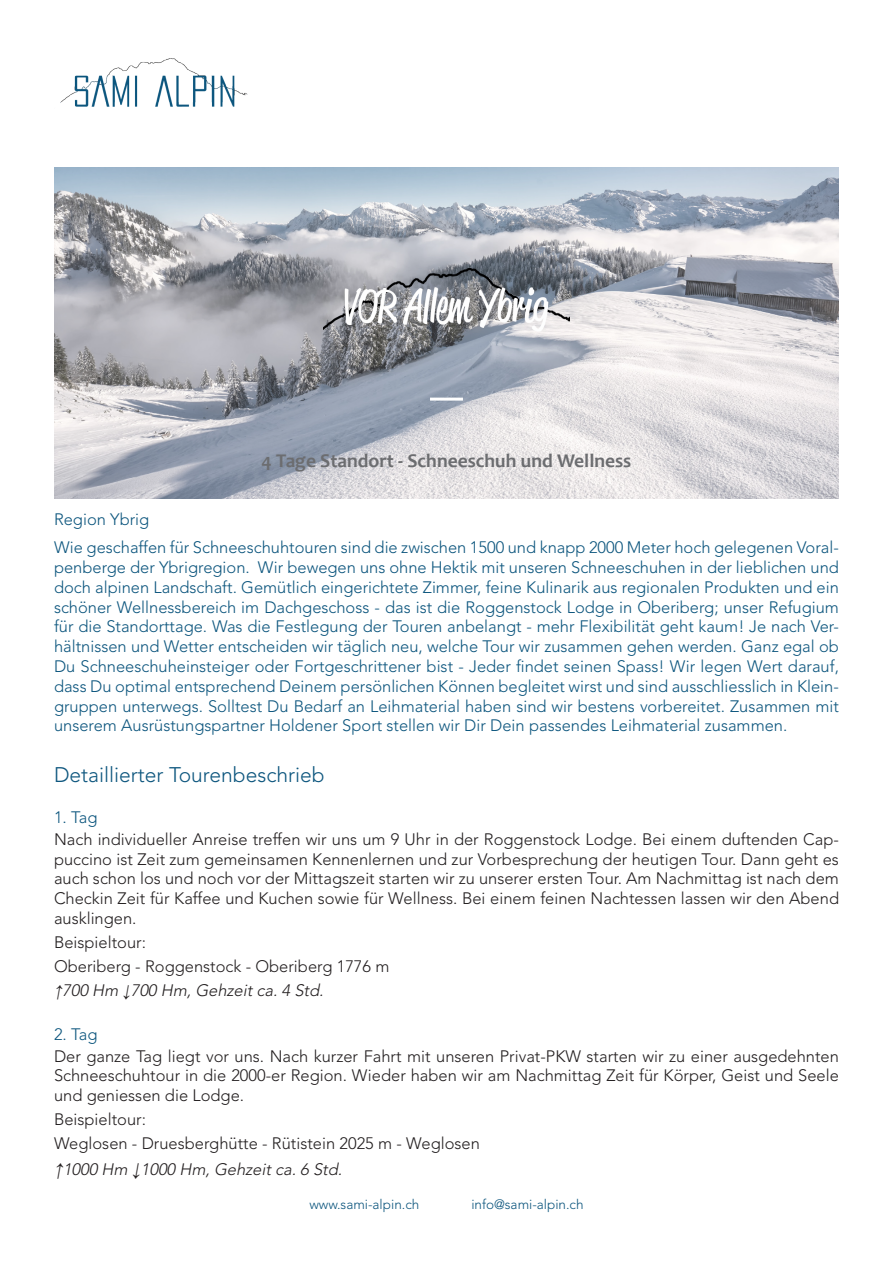
<style>
.page{position:relative;width:893px;height:1263px;background:#fff}
.page>*{position:absolute;margin:0;border:0;box-sizing:border-box;transform-origin:0 0}
.t1{font:300 21px "Avenir LT Std";color:#0d567e}
.t2{font:700 19.5px "Candara";color:#6c6d70}
.t3{font:300 16.5px/19.8px "Avenir LT Std";color:#0d567e;text-align:justify}
.t4{font:300 16.5px/19.8px "Avenir LT Std";color:#231f20;text-align:justify}
.t5{font:italic 300 16.5px "Avenir LT Std";color:#231f20}
.t6{font:300 13.5px "Avenir LT Std";color:#0d567e}
.s1{font-family:"Arial Narrow";font-weight:400}
.s2{font-family:"Arial Narrow";font-weight:400;font-size:18px}
</style>
<div class="page">
<img style="left:60px;top:58px;width:188px;height:49px">
<img style="left:54px;top:168px;width:785px;height:331px">
<hr style="left:430px;top:398px;width:33px;height:3px;background:#fff">
<img style="left:323px;top:233px;width:247px;height:123px">
<p class="t2" style="left:262px;top:448px;width:371px">4 Tage Standort - Schneeschuh und Wellness</p>
<p class="t3" style="left:54px;top:509px;width:97px">Region Ybrig</p>
<p class="t3" style="left:54px;top:538px;width:786px">Wie geschaffen für Schneeschuhtouren sind die zwischen 1500 und knapp 2000 Meter hoch gelegenen Voral&shy;penberge der Ybrigregion. Wir bewegen uns ohne Hektik mit unseren Schneeschuhen in der lieblichen und doch alpinen Landschaft. Gemütlich eingerichtete Zimmer, feine Kulinarik aus regionalen Produkten und ein schöner Wellnessbereich im Dachgeschoss - das ist die Roggenstock Lodge in Oberiberg; unser Refugium für die Standorttage. Was die Festlegung der Touren anbelangt - mehr Flexibilität geht kaum! Je nach Ver&shy;hältnissen und Wetter entscheiden wir täglich neu, welche Tour wir zusammen gehen werden. Ganz egal ob Du Schneeschuheinsteiger oder Fortgeschrittener bist - Jeder findet seinen Spass! Wir legen Wert darauf, dass Du optimal entsprechend Deinem persönlichen Können begleitet wirst und sind ausschliesslich in Klein&shy;gruppen unterwegs. Solltest Du Bedarf an Leihmaterial haben sind wir bestens vorbereitet. Zusammen mit unserem Ausrüstungspartner Holdener Sport stellen wir Dir Dein passendes Leihmaterial zusammen.</p>
<p class="t1" style="left:54px;top:762px;width:272px">Detaillierter Tourenbeschrieb</p>
<p class="t3" style="left:54px;top:808px;width:45px">1. Tag</p>
<p class="t4" style="left:54px;top:829px;width:787px">Nach individueller Anreise treffen wir uns um 9 Uhr in der Roggenstock Lodge. Bei einem duftenden Cap&shy;puccino ist Zeit zum gemeinsamen Kennenlernen und zur Vorbesprechung der heutigen Tour. Dann geht es auch schon los und noch vor der Mittagszeit starten wir zu unserer ersten Tour. Am Nachmittag ist nach dem Checkin Zeit für Kaffee und Kuchen sowie für Wellness. Bei einem feinen Nachtessen lassen wir den Abend ausklingen.</p>
<p class="t4" style="left:54px;top:932px;width:93px">Beispieltour:</p>
<p class="t4" style="left:54px;top:957px;width:337px">Oberiberg - Roggenstock - Oberiberg 1776 m</p>
<p class="t5" style="left:54px;top:981px;width:274px"><span class="s1">↑</span>700 Hm <span class="s1">↓</span>700 Hm,Gehzeitca.4 Std.</p>
<p class="t3" style="left:54px;top:1024px;width:45px">2. Tag</p>
<p class="t4" style="left:54px;top:1046px;width:786px">Der ganze Tag liegt vor uns. Nach kurzer Fahrt mit unseren Privat-PKW starten wir zu einer ausgedehnten Schneeschuhtour in die 2000-er Region. Wieder haben wir am Nachmittag Zeit für Körper, Geist und Seele und geniessen die Lodge.</p>
<p class="t4" style="left:54px;top:1110px;width:93px">Beispieltour:</p>
<p class="t4" style="left:54px;top:1134px;width:427px">Weglosen - Druesberghütte - Rütistein 2025 m - Weglosen</p>
<p class="t5" style="left:54px;top:1160px;width:293px"><span class="s2">↑</span>1000 Hm <span class="s2">↓</span>1000 Hm,Gehzeitca.6 Std.</p>
<p class="t6" style="left:309px;top:1196px;width:112px">www.sami-alpin.ch</p>
<p class="t6" style="left:471px;top:1196px;width:114px">info@sami-alpin.ch</p>
</div>
